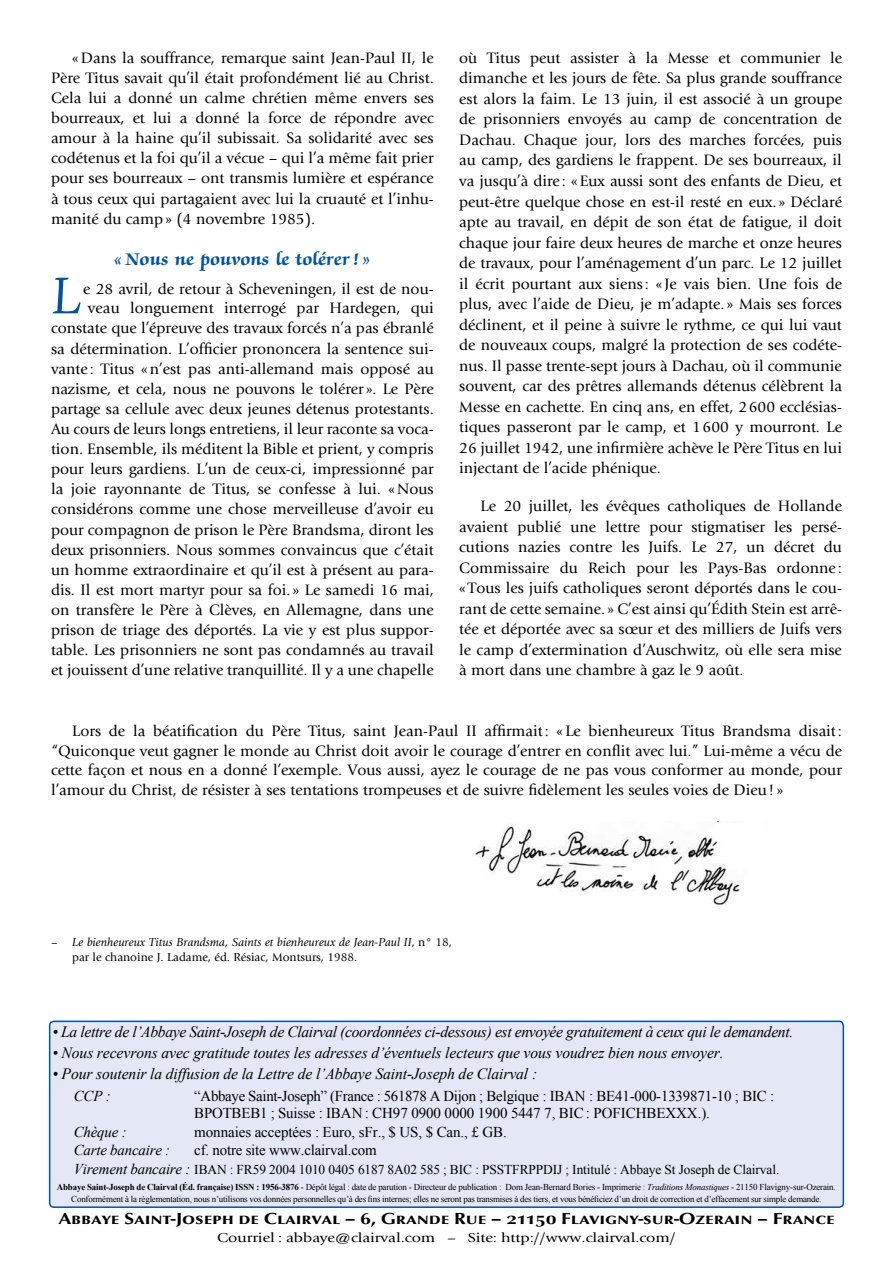
<style>
.page{position:relative;width:893px;height:1263px;background:#fff}
.page>*{position:absolute;margin:0;border:0;box-sizing:border-box;transform-origin:0 0}
.après_titre{font:60px "Zapf Chancery Std";color:#0053a1;scale:.91 1}
.Titre{font:700 19.5px "Zapf Chancery Std";letter-spacing:.015em;color:#0053a1}
.t1{font:700 16.5px "Opus Sm Caps";letter-spacing:-.005em;color:#000;scale:1.2 1}
.après_titre-2{font:15.75px/20.5px "Giovanni";color:#000;text-align:justify}
.t2{font:italic 15.75px "Times New Roman";letter-spacing:-.005em;color:#000}
.Versements{font:15px/16.5px "Times New Roman";letter-spacing:-.01em;color:#000}
.Versements-2{font:italic 15px "Times New Roman";letter-spacing:-.01em;color:#000}
.Versements-3{font:13.5px "Times New Roman";letter-spacing:-.005em;color:#000}
.t3{font:13.5px "Giovanni";letter-spacing:-.005em;color:#000;scale:1.2 1}
.Bibliographie{font:italic 12px/15px "Giovanni Std";color:#000}
.t4{font:9px "Times New Roman";letter-spacing:-.02em;color:#000}
.s1{font-family:"Giovanni";font-style:normal}
.s2{font-style:italic;font-size:15px}
.s3{font-weight:700}
.s4{font-style:italic}
</style>
<div class="page">
<img style="left:475px;top:821px;width:267px;height:84px">
<div style="left:50px;top:1021px;width:793px;height:186px;background:#e4e7f5;border-radius:4px"></div>
<div style="left:49px;top:1020px;width:795px;height:188px;border:2px solid #0053a1;border-radius:4px"></div>
<p class="après_titre-2" style="left:51px;top:48px;width:384px;line-height:20.1px;text-indent:21px">«Dans la souffrance, remarque saint Jean-Paul II, le Père Titus savait qu’il était profondément lié au Christ.<br>Cela lui a donné un calme chrétien même envers ses bourreaux, et lui a donné la force de répondre avec amour à la haine qu’il subissait. Sa solidarité avec ses codétenus et la foi qu’il a vécue – qui l’a même fait prier pour ses bourreaux – ont transmis lumière et espérance à tous ceux qui partagaient avec lui la cruauté et l’inhu&shy;manité du camp» (4 novembre 1985).</p>
<p class="Titre" style="left:114px;top:249px;width:258px">« Nous ne pouvons le tolérer! »</p>
<p class="après_titre" style="left:51px;top:264px;width:35px">L</p>
<p class="après_titre-2" style="left:51px;top:279px;width:384px;line-height:20.1px;text-align:right">e 28 avril, de retour à Scheveningen, il est de nou&shy;veau longuement interrogé par Hardegen, qui constate que l’épreuve des travaux forcés n’a pas ébranlé sa détermination. L’officier prononcera la sentence sui&shy;vante : Titus «n’est pas anti-allemand mais opposé au nazisme, et cela, nous ne pouvons le tolérer ». Le Père partage sa cellule avec deux jeunes détenus protestants.<br>Au cours de leurs longs entretiens, il leur raconte sa voca&shy;tion. Ensemble, ils méditent la Bible et prient, y compris pour leurs gardiens. L’un de ceux-ci, impressionné par la joie rayonnante de Titus, se confesse à lui. «Nous considérons comme une chose merveilleuse d’avoir eu pour compagnon de prison le Père Brandsma, diront les deux prisonniers. Nous sommes convaincus que c’était un homme extraordinaire et qu’il est à présent au para&shy;dis. Il est mort martyr pour sa foi. » Le samedi 16 mai, on transfère le Père à Clèves, en Allemagne, dans une prison de triage des déportés. La vie y est plus suppor&shy;table. Les prisonniers ne sont pas condamnés au travail et jouissent d’une relative tranquillité. Il y a une chapelle</p>
<p class="après_titre-2" style="left:459px;top:47px;width:384px">où Titus peut assister à la Messe et communier le dimanche et les jours de fête. Sa plus grande souffrance est alors la faim. Le 13 juin, il est associé à un groupe de prisonniers envoyés au camp de concentration de Dachau. Chaque jour, lors des marches forcées, puis au camp, des gardiens le frappent. De ses bourreaux, il va jusqu’à dire : «Eux aussi sont des enfants de Dieu, et peut-être quelque chose en est-il resté en eux. » Déclaré apte au travail, en dépit de son état de fatigue, il doit chaque jour faire deux heures de marche et onze heures de travaux, pour l’aménagement d’un parc. Le 12 juillet il écrit pourtant aux siens: « Je vais bien. Une fois de plus, avec l’aide de Dieu, je m’adapte. » Mais ses forces déclinent, et il peine à suivre le rythme, ce qui lui vaut de nouveaux coups, malgré la protection de ses codéte&shy;nus. Il passe trente-sept jours à Dachau, où il communie souvent, car des prêtres allemands détenus célèbrent la Messe en cachette. En cinq ans, en effet, 2600 ecclésias&shy;tiques passeront par le camp, et 1600 y mourront. Le 26 juillet 1942, une infirmière achève le Père Titus en lui injectant de l’acide phénique.</p>
<p class="après_titre-2" style="left:459px;top:496px;width:384px;text-indent:21px">Le 20 juillet, les évêques catholiques de Hollande avaient publié une lettre pour stigmatiser les persé&shy;cutions nazies contre les Juifs. Le 27, un décret du Commissaire du Reich pour les Pays-Bas ordonne : «Tous les juifs catholiques seront déportés dans le cou&shy;rant de cette semaine. » C’est ainsi qu’Édith Stein est arrê&shy;tée et déportée avec sa sœur et des milliers de Juifs vers le camp d’extermination d’Auschwitz, où elle sera mise à mort dans une chambre à gaz le 9 août.</p>
<p class="après_titre-2" style="left:51px;top:722px;width:792px;line-height:19.5px;text-indent:21px">Lors de la béatification du Père Titus, saint Jean-Paul II affirmait: «Le bienheureux Titus Brandsma disait: “Quiconque veut gagner le monde au Christ doit avoir le courage d’entrer en conflit avec lui.” Lui-même a vécu de cette façon et nous en a donné l’exemple. Vous aussi, ayez le courage de ne pas vous conformer au monde, pour l’amour du Christ, de résister à ses tentations trompeuses et de suivre fidèlement les seules voies de Dieu! »</p>
<p class="Bibliographie" style="left:72px;top:935px;width:381px;text-indent:-21px"><span class="s1">–</span> Le bienheureux Titus Brandsma, Saints et bienheureux de Jean-Paul II<span class="s1">, n° 18, par le chanoine J. Ladame, éd. Résiac, Montsurs, 1988.</span></p>
<p class="t2" style="left:53px;top:1021px;width:742px">• La lettre de l’Abbaye Saint-Joseph de Clairval (coordonnées ci-dessous) est envoyée gratuitement à ceux qui le demandent.</p>
<p class="t2" style="left:53px;top:1042px;width:673px">• Nous recevrons avec gratitude toutes les adresses d’éventuels lecteurs que vous voudrez bien nous envoyer.</p>
<p class="t2" style="left:53px;top:1062px;width:486px">• Pour soutenir la diffusion de la Lettre de l’Abbaye Saint-Joseph de Clairval :</p>
<p class="Versements-2" style="left:74px;top:1086px;width:39px">CCP :</p>
<p class="Versements" style="left:194px;top:1088px;width:582px">“Abbaye Saint-Joseph” (France : 561878 A Dijon ; Belgique : IBAN : BE41-000-1339871-10 ; BIC :<br>BPOTBEB1 ; Suisse : IBAN : CH97 0900 0000 1900 5447 7, BIC : POFICHBEXXX.).</p>
<p class="Versements-2" style="left:74px;top:1121px;width:54px">Chèque :</p>
<p class="Versements" style="left:194px;top:1123px;width:314px">monnaies acceptées : Euro, sFr., $ US, $ Can., £ GB.</p>
<p class="Versements-2" style="left:74px;top:1140px;width:98px">Carte bancaire :</p>
<p class="Versements" style="left:194px;top:1142px;width:184px">cf. notre site www.clairval.com</p>
<p class="Versements-3" style="left:74px;top:1160px;width:707px"><span class="s2">Virement bancaire :</span> IBAN : FR59 2004 1010 0405 6187 8A02 585 ; BIC : PSSTFRPPDIJ ; Intitulé : Abbaye St Joseph de Clairval.</p>
<p class="t4" style="left:57px;top:1181px;width:781px"><span class="s3">Abbaye Saint-Joseph de Clairval (Éd. française) ISSN : 1956-3876</span> - Dépôt légal : date de parution - Directeur de publication : Dom Jean-Bernard Bories - Imprimerie : <span class="s4">Traditions Monastiques</span> - 21150 Flavigny-sur-Ozerain.</p>
<p class="t4" style="left:71px;top:1193px;width:752px">Conformément à la règlementation, nous n’utilisons vos données personnelles qu’à des fins internes; elles ne seront pas transmises à des tiers, et vous bénéficiez d’un droit de correction et d’effacement sur simple demande.</p>
<p class="t1" style="left:58px;top:1209px;width:648px">Abbaye Saint-Joseph de Clairval – 6, Grande Rue – 21150 Flavigny-sur-Ozerain – France</p>
<p class="t3" style="left:217px;top:1229px;width:384px">Courriel : abbaye@clairval.com – Site: http://www.clairval.com/</p>
</div>
